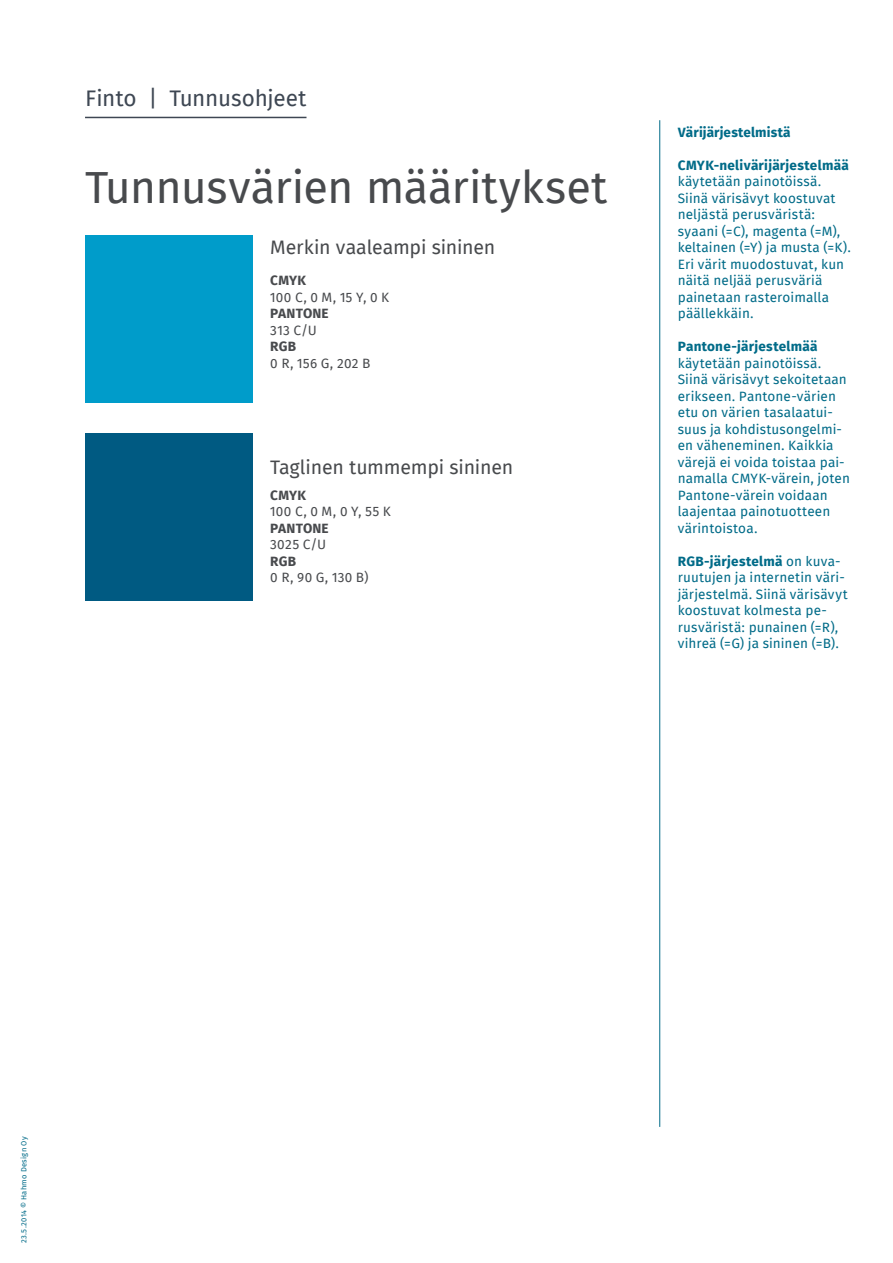
<style>
.page{position:relative;width:893px;height:1263px;background:#fff}
.page>*{position:absolute;margin:0;border:0;box-sizing:border-box;transform-origin:0 0}
.t1{font:45px "Fira Sans";letter-spacing:-.01em;color:#484a4d}
.t2{font:22.5px "Fira Sans";letter-spacing:-.01em;color:#3e4753}
.t3{font:19.5px "Fira Sans";letter-spacing:-.01em;color:#484a4d}
.t4{font:13.5px/16.5px "Fira Sans";letter-spacing:.01em;color:#006b88}
.t5{font:13.5px "Fira Sans";letter-spacing:.02em;color:#484a4d}
.t6{font:700 13.5px "Fira Sans";letter-spacing:.02em;color:#006b88}
.t7{font:700 13.5px "Fira Sans";letter-spacing:.01em;color:#484a4d}
.t8{font:7.5px "Fira Sans";letter-spacing:.035em;color:#006b88}
.s1{font-weight:700}
</style>
<div class="page">
<hr style="left:85px;top:117px;width:221px;height:1px;background:#3e4753">
<div style="left:85px;top:236px;width:167px;height:167px;background:#009cca"></div>
<div style="left:85px;top:434px;width:167px;height:167px;background:#005a82"></div>
<hr style="left:659px;top:120px;width:1px;height:1007px;background:#006b88">
<h2 class="t2" style="left:85px;top:82px;width:223px">Finto | Tunnusohjeet</h2>
<h1 class="t1" style="left:85px;top:156px;width:524px">Tunnusvärien määritykset</h1>
<h3 class="t3" style="left:270px;top:234px;width:227px">Merkin vaaleampi sininen</h3>
<p class="t7" style="left:270px;top:271px;width:37px">CMYK</p>
<p class="t5" style="left:270px;top:288px;width:121px">100 C, 0 M, 15 Y, 0 K</p>
<p class="t7" style="left:270px;top:304px;width:60px">PANTONE</p>
<p class="t5" style="left:270px;top:321px;width:48px">313 C/U</p>
<p class="t7" style="left:270px;top:337px;width:27px">RGB</p>
<p class="t5" style="left:270px;top:354px;width:102px">0 R, 156 G, 202 B</p>
<h3 class="t3" style="left:270px;top:454px;width:245px">Taglinen tummempi sininen</h3>
<p class="t7" style="left:270px;top:486px;width:37px">CMYK</p>
<p class="t5" style="left:270px;top:502px;width:122px">100 C, 0 M, 0 Y, 55 K</p>
<p class="t7" style="left:270px;top:519px;width:60px">PANTONE</p>
<p class="t5" style="left:270px;top:535px;width:57px">3025 C/U</p>
<p class="t7" style="left:270px;top:552px;width:27px">RGB</p>
<p class="t5" style="left:270px;top:568px;width:100px">0 R, 90 G, 130 B)</p>
<p class="t6" style="left:678px;top:123px;width:114px">Värijärjestelmistä</p>
<p class="t6" style="left:678px;top:156px;width:173px">CMYK-nelivärijärjestelmää</p>
<p class="t4" style="left:678px;top:174px;width:175px">käytetään painotöissä.<br>Siinä värisävyt koostuvat neljästä perusväristä: syaani (=C), magenta (=M), keltainen (=Y) ja musta (=K).<br>Eri värit muodostuvat, kun näitä neljää perusväriä painetaan rasteroimalla päällekkäin.</p>
<p class="t6" style="left:678px;top:337px;width:141px">Pantone-järjestelmää</p>
<p class="t4" style="left:678px;top:356px;width:174px">käytetään painotöissä.<br>Siinä värisävyt sekoitetaan erikseen. Pantone-värien etu on värien tasalaatui&shy;suus ja kohdistusongelmi&shy;en väheneminen. Kaikkia värejä ei voida toistaa pai&shy;namalla CMYK-värein, joten<br>Pantone-värein voidaan laajentaa painotuotteen värintoistoa.</p>
<p class="t4" style="left:678px;top:554px;width:171px"><span class="s1">RGB-järjestelmä</span> on kuva&shy;ruutujen ja internetin väri&shy;järjestelmä. Siinä värisävyt koostuvat kolmesta pe&shy;rusväristä: punainen (=R), vihreä (=G) ja sininen (=B).</p>
<p class="t8" style="left:19px;top:1243px;width:109px;rotate:-90deg">23.5.2014 © Hahmo Design Oy</p>
</div>
